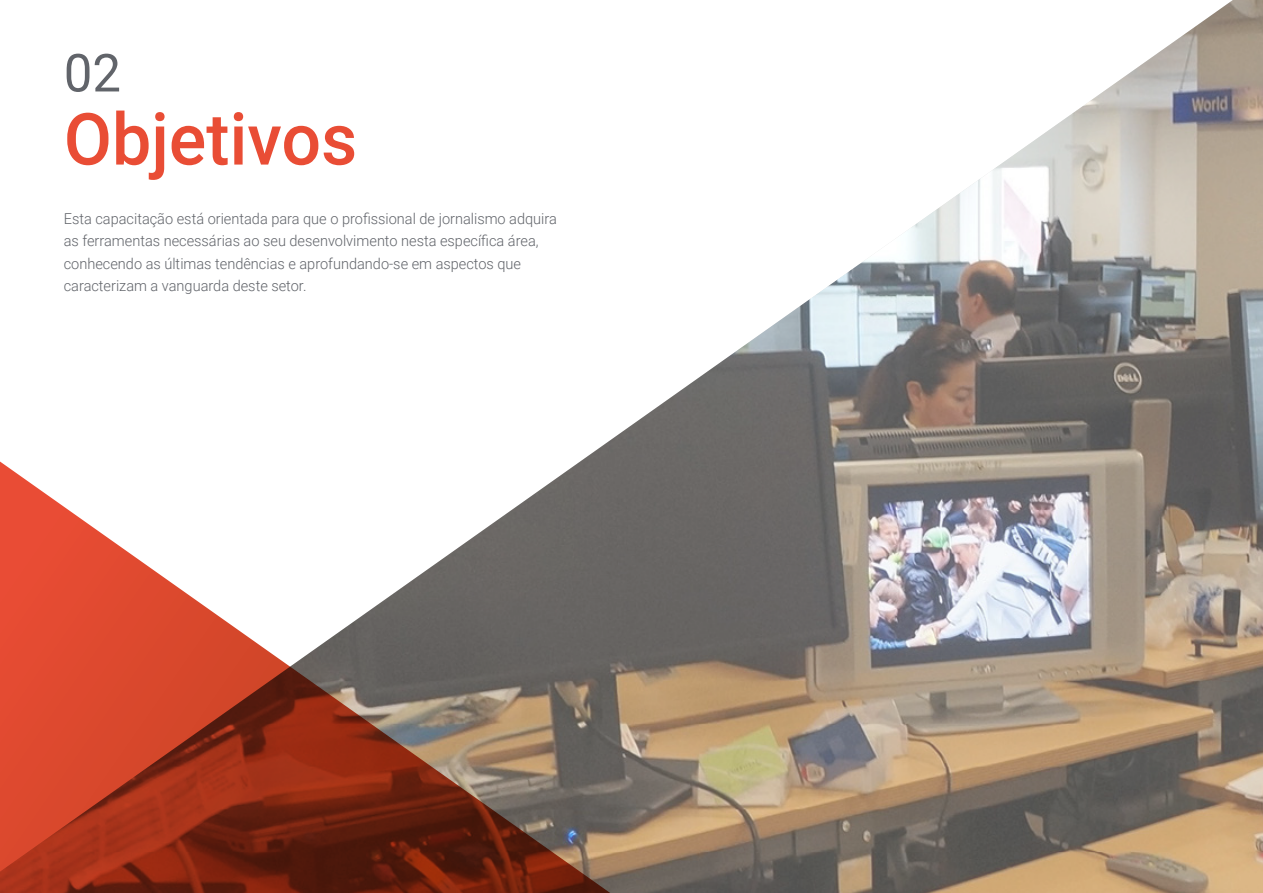
<style>
.page{position:relative;width:1263px;height:893px;background:#fff}
.page>*{position:absolute;margin:0;border:0;box-sizing:border-box;transform-origin:0 0}
.t1{font:500 72px "Roboto";color:#e94d35}
.t2{font:52.5px "Roboto";color:#61646a}
.t3{font:300 15px/22.5px "Roboto";color:#61646a}
</style>
<div class="page">
<img style="left:602px;top:0;width:661px;height:893px">
<svg style="left:0;top:446px;width:640px;height:447px"></svg>
<h2 class="t2" style="left:64px;top:36px;width:59px">02</h2>
<h1 class="t1" style="left:64px;top:89px;width:295px">Objetivos</h1>
<p class="t3" style="left:64px;top:207px;width:495px">Esta capacitação está orientada para que o profissional de jornalismo adquira as ferramentas necessárias ao seu desenvolvimento nesta específica área, conhecendo as últimas tendências e aprofundando-se em aspectos que caracterizam a vanguarda deste setor.</p>
</div>
